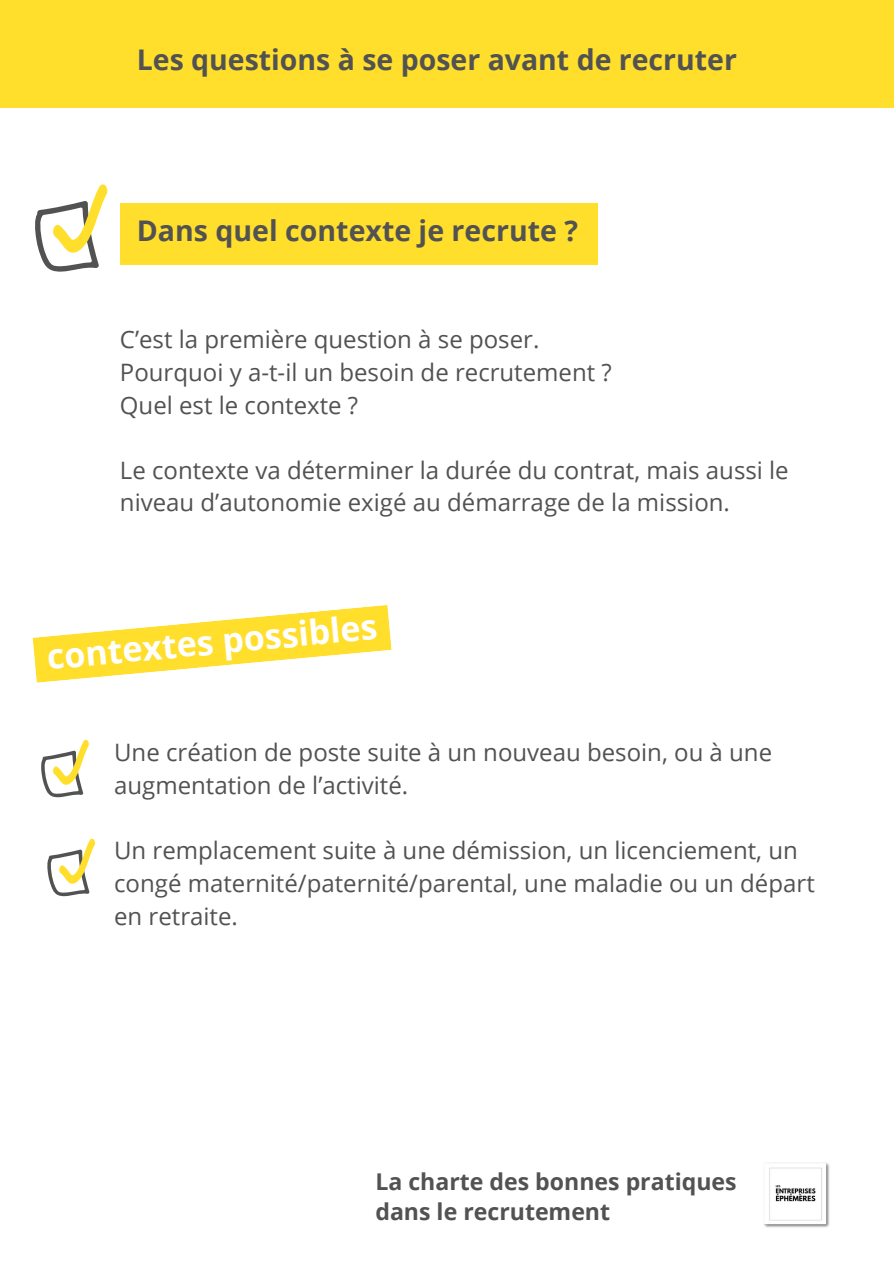
<style>
.page{position:relative;width:894px;height:1264px;background:#fff}
.page>*{position:absolute;margin:0;border:0;box-sizing:border-box;transform-origin:0 0}
.t1{font:700 34.05px "Open Sans";color:#fff}
.t2{font:700 28.5px "Open Sans";color:#525252}
.t3{font:24px/32.7px "Open Sans";color:#525252}
.t4{font:700 23.1px/29.2px "Open Sans";color:#525252}
</style>
<div class="page">
<div style="left:120px;top:203px;width:477px;height:62px;background:#ffdf2c"></div>
<div style="left:0;top:0;width:893px;height:107px;background:#ffdf2c"></div>
<svg style="left:33px;top:605px;width:358px;height:77px"></svg>
<svg style="left:35px;top:184px;width:73px;height:88px"></svg>
<svg style="left:41px;top:739px;width:48px;height:58px"></svg>
<svg style="left:47px;top:838px;width:48px;height:58px"></svg>
<img style="left:764px;top:1162px;width:66px;height:66px">
<p class="t2" style="left:137px;top:40px;width:601px">Les questions à se poser avant de recruter</p>
<p class="t2" style="left:137px;top:211px;width:442px">Dans quel contexte je recrute ?</p>
<h2 class="t3" style="left:120px;top:322px;width:421px">C’est la première question à se poser.</h2>
<p class="t3" style="left:120px;top:355px;width:493px">Pourquoi y a-t-il un besoin de recrutement ?</p>
<h2 class="t3" style="left:120px;top:388px;width:240px">Quel est le contexte ?</h2>
<p class="t3" style="left:120px;top:453px;width:670px">Le contexte va déterminer la durée du contrat, mais aussi le niveau d’autonomie exigé au démarrage de la mission.</p>
<p class="t1" style="left:45px;top:632px;width:333px;rotate:-5deg">contextes possibles</p>
<p class="t3" style="left:114px;top:735px;width:659px">Une création de poste suite à un nouveau besoin, ou à une augmentation de l’activité.</p>
<h1 class="t3" style="left:114px;top:833px;width:702px">Un remplacement suite à une démission, un licenciement, un congé maternité/paternité/parental, une maladie ou un départ</h1>
<p class="t3" style="left:114px;top:898px;width:125px">en retraite.</p>
<p class="t4" style="left:375px;top:1166px;width:362px">La charte des bonnes pratiques dans le recrutement</p>
</div>
